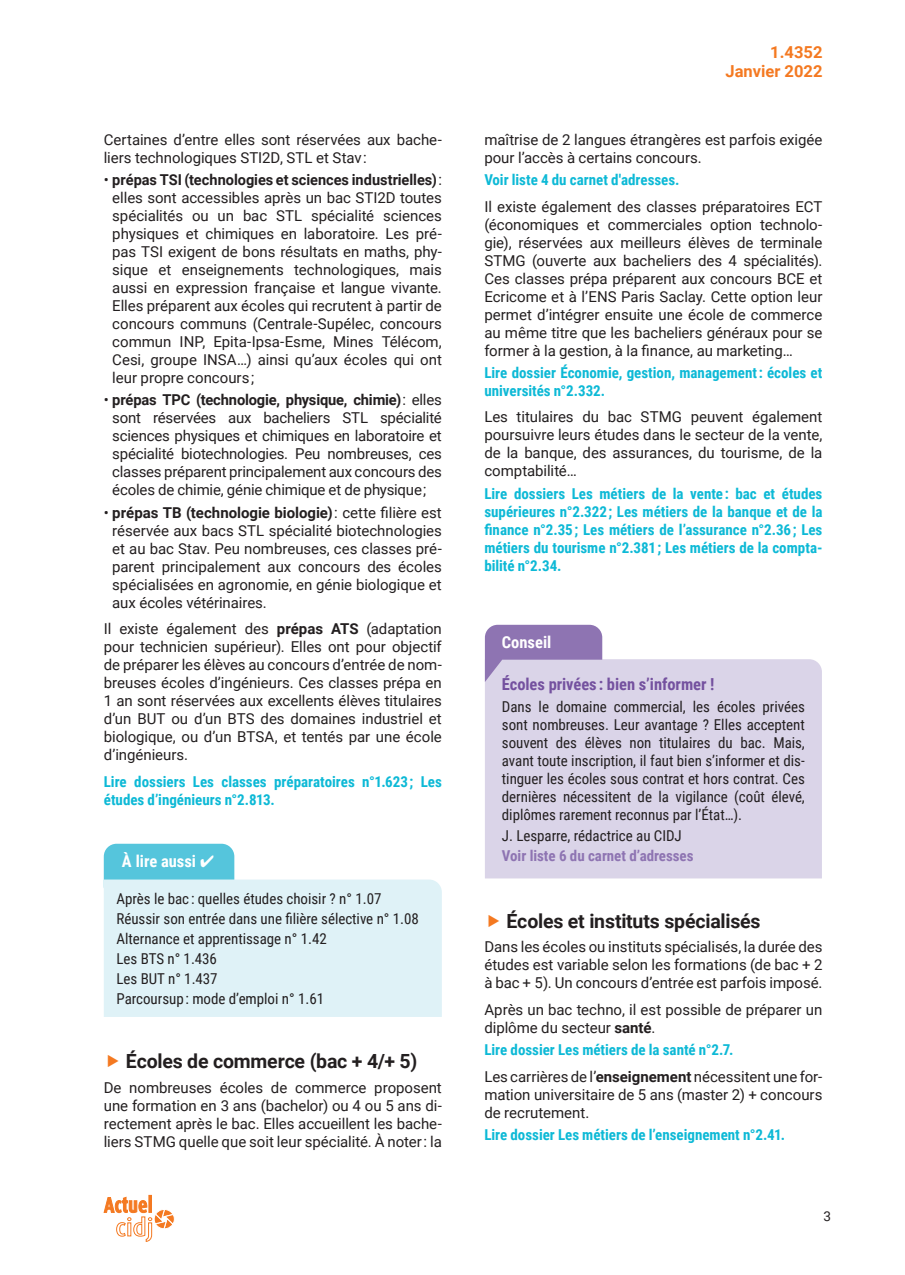
<style>
.page{position:relative;width:905px;height:1275px;background:#fff}
.page>*{position:absolute;margin:0;border:0;box-sizing:border-box;transform-origin:0 0}
.t1{font:700 19.5px "Roboto";letter-spacing:-.01em;color:#231f20}
.t2{font:700 16.5px "Roboto Condensed";letter-spacing:-.005em;color:#74519f}
.t3{font:700 16.5px "Roboto Condensed";color:#fff}
.t4{font:700 16.5px/19.8px "Roboto";color:#f47921;text-align:right}
.t5{font:15px/18px "Roboto";letter-spacing:-.005em;color:#231f20;text-align:justify}
.t6{font:15px/18px "Roboto Condensed";letter-spacing:-.005em;color:#231f20;text-align:justify}
.t7{font:700 15px/18px "Roboto Condensed";color:#0db9d6}
.t8{font:700 15px "Roboto Condensed";letter-spacing:-.005em;color:#8e74b2}
.t9{font:13.5px "Roboto";color:#231f20}
.s1{font-weight:700}
</style>
<div class="page">
<svg style="left:103px;top:1195px;width:72px;height:47px"></svg>
<div style="left:485px;top:659px;width:337px;height:219px;background:#dad4e8"></div>
<svg style="left:485px;top:625px;width:117px;height:57px;background:#aa98c6"></svg>
<div style="left:104px;top:844px;width:130px;height:55px;background:#55c5dc;border-radius:13px"></div>
<div style="left:104px;top:879px;width:338px;height:138px;background:#dff2f7"></div>
<p class="t5" style="left:104px;top:130px;width:340px">Certaines d’entre elles sont réservées aux bache&shy;liers technologiques STI2D, STL et Stav :</p>
<p class="t5" style="left:112px;top:170px;width:331px;text-indent:-8px">• <span class="s1">prépas TSI (technologies et sciences industrielles)</span> : elles sont accessibles après un bac STI2D toutes spécialités ou un bac STL spécialité sciences physiques et chimiques en laboratoire. Les pré&shy;pas TSI exigent de bons résultats en maths, phy&shy;sique et enseignements technologiques, mais aussi en expression française et langue vivante.<br>Elles préparent aux écoles qui recrutent à partir de concours communs (Centrale-Supélec, concours commun INP, Epita-Ipsa-Esme, Mines Télécom, Cesi, groupe INSA…) ainsi qu’aux écoles qui ont leur propre concours ;</p>
<p class="t5" style="left:104px;top:390px;width:340px;text-align:center">• <span class="s1">prépas TPC (technologie, physique, chimie)</span> : elles sont réservées aux bacheliers STL spécialité sciences physiques et chimiques en laboratoire et spécialité biotechnologies. Peu nombreuses, ces classes préparent principalement aux concours des écoles de chimie, génie chimique et de physique ;</p>
<p class="t5" style="left:112px;top:503px;width:331px;text-indent:-8px">• <span class="s1">prépas TB (technologie biologie)</span> : cette filière est réservée aux bacs STL spécialité biotechnologies et au bac Stav. Peu nombreuses, ces classes pré&shy;parent principalement aux concours des écoles spécialisées en agronomie, en génie biologique et aux écoles vétérinaires.</p>
<p class="t5" style="left:104px;top:619px;width:340px">Il existe également des <span class="s1">prépas ATS</span> (adaptation pour technicien supérieur). Elles ont pour objectif de préparer les élèves au concours d’entrée de nom&shy;breuses écoles d’ingénieurs. Ces classes prépa en 1 an sont réservées aux excellents élèves titulaires d’un BUT ou d’un BTS des domaines industriel et biologique, ou d’un BTSA, et tentés par une école d’ingénieurs.</p>
<p class="t7" style="left:104px;top:772px;width:340px">Lire dossiers Les classes préparatoires n°1.623 ; Les études d’ingénieurs n°2.813.</p>
<p class="t3" style="left:122px;top:850px;width:94px">À lire aussi ✔</p>
<p class="t6" style="left:117px;top:887px;width:304px;line-height:20.1px;text-align:left">Après le bac : quelles études choisir ? n° 1.07<br>Réussir son entrée dans une filière sélective n° 1.08<br>Alternance et apprentissage n° 1.42<br>Les BTS n° 1.436<br>Les BUT n° 1.437<br>Parcoursup : mode d’emploi n° 1.61</p>
<h1 class="t1" style="left:126px;top:1048px;width:293px">Écoles de commerce (bac + 4/+ 5)</h1>
<p class="t5" style="left:104px;top:1078px;width:340px">De nombreuses écoles de commerce proposent une formation en 3 ans (bachelor) ou 4 ou 5 ans di&shy;rectement après le bac. Elles accueillent les bache&shy;liers STMG quelle que soit leur spécialité. À noter : la</p>
<p class="t4" style="left:725px;top:41px;width:98px">1.4352<br>Janvier 2022</p>
<p class="t5" style="left:484px;top:130px;width:340px">maîtrise de 2 langues étrangères est parfois exigée pour l’accès à certains concours.</p>
<p class="t7" style="left:484px;top:170px;width:197px">Voir liste 4 du carnet d'adresses.</p>
<p class="t5" style="left:484px;top:197px;width:340px">Il existe également des classes préparatoires ECT (économiques et commerciales option technolo&shy;gie), réservées aux meilleurs élèves de terminale STMG (ouverte aux bacheliers des 4 spécialités).<br>Ces classes prépa préparent aux concours BCE et Ecricome et à l’ENS Paris Saclay. Cette option leur permet d’intégrer ensuite une école de commerce au même titre que les bacheliers généraux pour se former à la gestion, à la finance, au marketing…</p>
<p class="t7" style="left:484px;top:363px;width:340px">Lire dossier Économie, gestion, management : écoles et universités n°2.332.</p>
<p class="t5" style="left:484px;top:407px;width:340px">Les titulaires du bac STMG peuvent également poursuivre leurs études dans le secteur de la vente, de la banque, des assurances, du tourisme, de la comptabilité…</p>
<p class="t7" style="left:484px;top:484px;width:340px;text-align:justify">Lire dossiers Les métiers de la vente : bac et études supérieures n°2.322 ; Les métiers de la banque et de la finance n°2.35 ; Les métiers de l’assurance n°2.36 ; Les métiers du tourisme n°2.381 ; Les métiers de la compta&shy;bilité n°2.34.</p>
<p class="t3" style="left:502px;top:630px;width:51px">Conseil</p>
<p class="t2" style="left:502px;top:673px;width:214px">Écoles privées : bien s’informer !</p>
<p class="t6" style="left:502px;top:697px;width:304px">Dans le domaine commercial, les écoles privées sont nombreuses. Leur avantage ? Elles acceptent souvent des élèves non titulaires du bac. Mais, avant toute inscription, il faut bien s’informer et dis&shy;tinguer les écoles sous contrat et hors contrat. Ces dernières nécessitent de la vigilance (coût élevé, diplômes rarement reconnus par l’État…).</p>
<p class="t6" style="left:502px;top:826px;width:181px">J. Lesparre, rédactrice au CIDJ</p>
<p class="t8" style="left:502px;top:845px;width:193px">Voir liste 6 du carnet d’adresses</p>
<h1 class="t1" style="left:507px;top:907px;width:255px">Écoles et instituts spécialisés</h1>
<p class="t5" style="left:484px;top:937px;width:340px">Dans les écoles ou instituts spécialisés, la durée des études est variable selon les formations (de bac + 2 à bac + 5). Un concours d’entrée est parfois imposé.</p>
<p class="t5" style="left:484px;top:1000px;width:340px">Après un bac techno, il est possible de préparer un diplôme du secteur <span class="s1">santé</span>.</p>
<p class="t7" style="left:484px;top:1040px;width:250px">Lire dossier Les métiers de la santé n°2.7.</p>
<p class="t5" style="left:484px;top:1067px;width:340px">Les carrières de l’<span class="s1">enseignement</span> nécessitent une for&shy;mation universitaire de 5 ans (master 2) + concours de recrutement.</p>
<p class="t7" style="left:484px;top:1125px;width:302px">Lire dossier Les métiers de l’enseignement n°2.41.</p>
<p class="t9" style="left:823px;top:1206px;width:9px">3</p>
</div>
